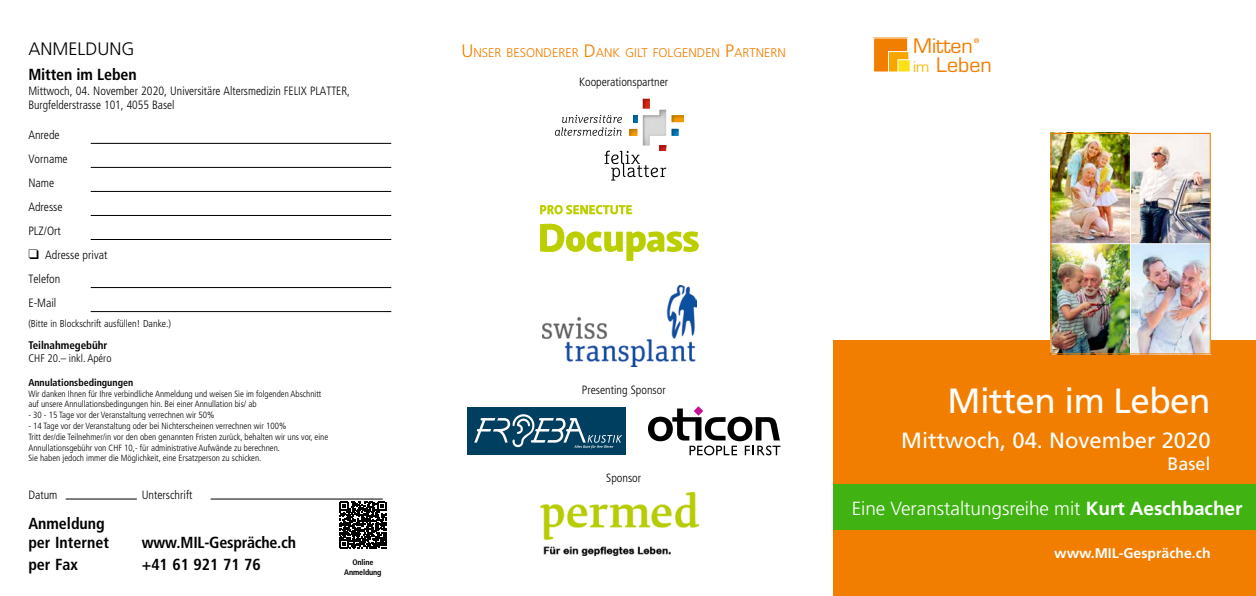
<style>
.page{position:relative;width:1256px;height:596px;background:#fff}
.page>*{position:absolute;margin:0;border:0;box-sizing:border-box;transform-origin:0 0}
.t1{font:35px "Frutiger";letter-spacing:-.015em;color:#fff}
.t2{font:22px "Frutiger";color:#fff}
.t3{font:19.5px/18.9px "Eurostile";color:#f27e00}
.t4{font:300 19px "Frutiger";color:#fff}
.t5{font:300 18px "Frutiger";color:#000}
.t6{font:18px "Frutiger";color:#fff}
.t7{font:700 condensed 16px/19.2px "Frutiger";color:#000}
.t8{font:700 14px "Frutiger";color:#fff}
.t9{font:300 12.6px "Frutiger";color:#f27e00}
.t10{font:300 condensed 12px/24px "Frutiger";color:#000}
.t11{font:300 condensed 11px "Frutiger";color:#000}
.t12{font:700 condensed 11px "Frutiger";color:#000}
.t13{font:300 condensed 10px "Frutiger";color:#000}
.t14{font:700 condensed 10px "Frutiger";color:#000}
.t15{font:300 condensed 9px/10.8px "Frutiger";color:#000}
.t16{font:700 condensed 8px/9.6px "Frutiger";letter-spacing:-.015em;color:#000;text-align:center}
.s1{font-size:18px}
.s2{font-size:14.3px;color:#fbb900}
.s3{font-weight:700}
</style>
<div class="page">
<hr style="left:91px;top:143px;width:300px;height:1px;background:#000">
<hr style="left:91px;top:167px;width:300px;height:1px;background:#000">
<hr style="left:91px;top:191px;width:300px;height:1px;background:#000">
<hr style="left:91px;top:215px;width:300px;height:1px;background:#000">
<hr style="left:91px;top:239px;width:300px;height:1px;background:#000">
<hr style="left:91px;top:287px;width:300px;height:1px;background:#000">
<hr style="left:91px;top:311px;width:300px;height:1px;background:#000">
<div style="left:833px;top:340px;width:423px;height:255px;background:#f27e00"></div>
<img style="left:1052px;top:135px;width:156px;height:217px">
<img style="left:1131px;top:244px;width:77px;height:108px">
<hr style="left:1050px;top:243px;width:160px;height:1px;background:#fff">
<hr style="left:1130px;top:133px;width:1px;height:221px;background:#fff">
<div style="left:1050px;top:133px;width:160px;height:221px;border:1px solid #f27e00"></div>
<div style="left:873px;top:38px;width:34px;height:34px;background:#f27e00"></div>
<div style="left:873px;top:38px;width:35px;height:34px;border:1px solid #fff"></div>
<div style="left:888px;top:51px;width:21px;height:21px;background:#f8a500;border:1px solid #fff"></div>
<svg style="left:897px;top:59px;width:13px;height:13px"></svg>
<svg style="left:974px;top:38px;width:5px;height:5px"></svg>
<hr style="left:66px;top:498px;width:71px;height:1px;background:#000">
<hr style="left:211px;top:498px;width:172px;height:1px;background:#000">
<svg style="left:555px;top:115px;width:67px;height:21px"></svg>
<img style="left:643px;top:110px;width:23px;height:35px">
<svg style="left:633px;top:115px;width:4px;height:7px"></svg>
<svg style="left:643px;top:99px;width:7px;height:9px"></svg>
<svg style="left:629px;top:129px;width:8px;height:7px"></svg>
<svg style="left:672px;top:115px;width:12px;height:7px"></svg>
<svg style="left:672px;top:129px;width:6px;height:7px"></svg>
<svg style="left:604px;top:145px;width:63px;height:35px"></svg>
<img style="left:542px;top:285px;width:155px;height:81px">
<svg style="left:540px;top:223px;width:159px;height:38px"></svg>
<svg style="left:540px;top:205px;width:92px;height:9px"></svg>
<img style="left:540px;top:492px;width:159px;height:62px">
<div style="left:467px;top:407px;width:159px;height:47px;background:#003f5f"></div>
<svg style="left:474px;top:414px;width:148px;height:34px"></svg>
<svg style="left:648px;top:406px;width:132px;height:49px"></svg>
<svg style="left:340px;top:501px;width:46px;height:47px"></svg>
<div style="left:833px;top:484px;width:423px;height:45px;background:#40b313"></div>
<h3 class="t5" style="left:28px;top:39px;width:108px">ANMELDUNG</h3>
<h3 class="t7" style="left:28px;top:65px;width:110px">Mitten im Leben</h3>
<h3 class="t10" style="left:28px;top:84px;width:323px;line-height:14.4px">Mittwoch, 04. November 2020, Universitäre Altersmedizin FELIX PLATTER,<br>Burgfelderstrasse 101, 4055 Basel</h3>
<h3 class="t10" style="left:28px;top:123px;width:41px">Anrede<br>Vorname<br>Name<br>Adresse<br>PLZ/Ort</h3>
<h3 class="t10" style="left:28px;top:243px;width:80px">✓ Adresse privat<br>Telefon<br>E-Mail</h3>
<p class="t13" style="left:28px;top:318px;width:144px">(Bitte in Blockschrift ausfüllen! Danke.)</p>
<p class="t12" style="left:28px;top:338px;width:81px">Teilnahmegebühr</p>
<p class="t11" style="left:28px;top:352px;width:85px">CHF 20.– inkl. Apéro</p>
<p class="t14" style="left:28px;top:376px;width:106px">Annulationsbedingungen</p>
<p class="t15" style="left:28px;top:388px;width:295px">Wir danken Ihnen für Ihre verbindliche Anmeldung und weisen Sie im folgenden Abschnitt auf unsere Annullationsbedingungen hin. Bei einer Annullation bis/ ab</p>
<p class="t15" style="left:28px;top:409px;width:188px">- 30 - 15 Tage vor der Veranstaltung verrechnen wir 50%</p>
<p class="t15" style="left:28px;top:420px;width:301px">- 14 Tage vor der Veranstaltung oder bei Nichterscheinen verrechnen wir 100%<br>Tritt der/die Teilnehmer/in vor den oben genannten Fristen zurück, behalten wir uns vor, eine Annullationsgebühr von CHF 10,- für administrative Aufwände zu berechnen.<br>Sie haben jedoch immer die Möglichkeit, eine Ersatzperson zu schicken.</p>
<h3 class="t10" style="left:28px;top:482px;width:31px">Datum</h3>
<h3 class="t10" style="left:142px;top:482px;width:52px">Unterschrift</h3>
<h3 class="t7" style="left:28px;top:513px;width:82px">Anmeldung per Internet</h3>
<h3 class="t7" style="left:142px;top:533px;width:156px">www.MIL-Gespräche.ch</h3>
<h3 class="t7" style="left:28px;top:555px;width:51px">per Fax</h3>
<h3 class="t7" style="left:142px;top:555px;width:121px">+41 61 921 71 76</h3>
<p class="t16" style="left:344px;top:557px;width:39px">Online<br>Anmeldung</p>
<h3 class="t9" style="left:461px;top:45px;width:326px"><span class="s1">U</span>NSER BESONDERER <span class="s1">D</span>ANK GILT FOLGENDEN <span class="s1">P</span>ARTNERN</h3>
<h3 class="t10" style="left:579px;top:70px;width:91px">Kooperationspartner</h3>
<h3 class="t3" style="left:913px;top:36px;width:80px">Mitten <span class="s2">im</span> Leben</h3>
<h3 class="t10" style="left:582px;top:378px;width:85px">Presenting Sponsor</h3>
<h3 class="t10" style="left:606px;top:465px;width:36px">Sponsor</h3>
<h1 class="t1" style="left:947px;top:380px;width:264px">Mitten im Leben</h1>
<h2 class="t2" style="left:901px;top:427px;width:311px">Mittwoch, 04. November 2020</h2>
<h3 class="t6" style="left:1167px;top:452px;width:45px">Basel</h3>
<h3 class="t4" style="left:852px;top:497px;width:392px">Eine Veranstaltungsreihe mit <span class="s3">Kurt Aeschbacher</span></h3>
<h3 class="t8" style="left:1054px;top:544px;width:158px">www.MIL-Gespräche.ch</h3>
</div>
